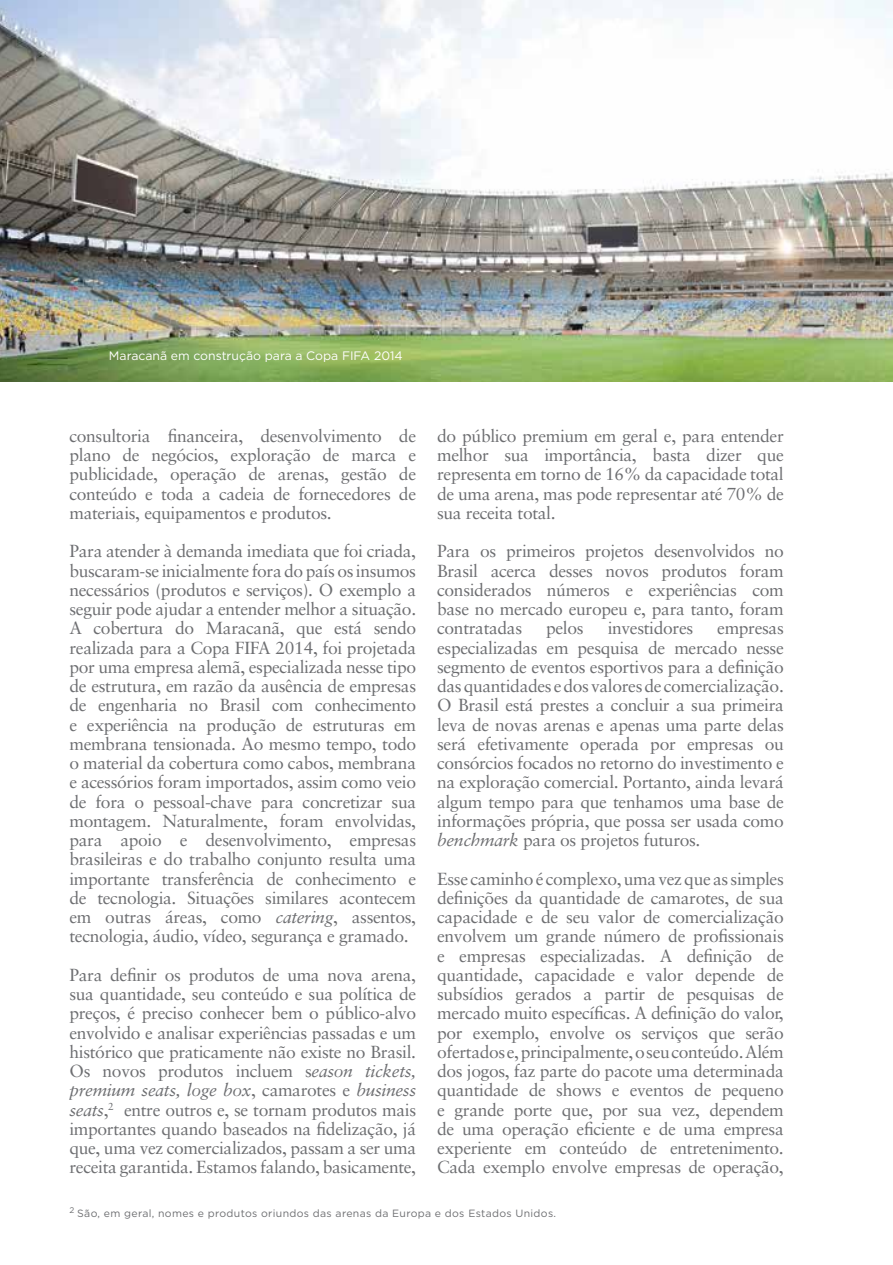
<style>
.page{position:relative;width:893px;height:1265px;background:#fff}
.page>*{position:absolute;margin:0;border:0;box-sizing:border-box;transform-origin:0 0}
.t1{font:17.5px/19.2px "Sabon";letter-spacing:-.02em;color:#6d6e71;text-align:justify}
.t2{font:12.25px "Gotham";color:#fff}
.t3{font:10.5px "Gotham";letter-spacing:.03em;color:#6d6e71}
.s1{font-style:italic}
</style>
<div class="page">
<img style="left:0;top:0;width:893px;height:382px">
<p class="t2" style="left:109px;top:349px;width:295px">Maracanã em construção para a Copa FIFA 2014</p>
<p class="t1" style="left:69px;top:426px;width:348px">consultoria financeira, desenvolvimento de plano de negócios, exploração de marca e publicidade, operação de arenas, gestão de conteúdo e toda a cadeia de fornecedores de materiais, equipamentos e produtos.</p>
<p class="t1" style="left:69px;top:541px;width:348px">Para atender à demanda imediata que foi criada, buscaram-se inicialmente fora do país os insumos necessários (produtos e serviços). O exemplo a seguir pode ajudar a entender melhor a situação.<br>A cobertura do Maracanã, que está sendo realizada para a Copa FIFA 2014, foi projetada por uma empresa alemã, especializada nesse tipo de estrutura, em razão da ausência de empresas de engenharia no Brasil com conhecimento e experiência na produção de estruturas em membrana tensionada. Ao mesmo tempo, todo o material da cobertura como cabos, membrana e acessórios foram importados, assim como veio de fora o pessoal-chave para concretizar sua montagem. Naturalmente, foram envolvidas, para apoio e desenvolvimento, empresas brasileiras e do trabalho conjunto resulta uma importante transferência de conhecimento e de tecnologia. Situações similares acontecem em outras áreas, como <span class="s1">catering</span>, assentos, tecnologia, áudio, vídeo, segurança e gramado.</p>
<p class="t1" style="left:69px;top:965px;width:348px">Para definir os produtos de uma nova arena, sua quantidade, seu conteúdo e sua política de preços, é preciso conhecer bem o público-alvo envolvido e analisar experiências passadas e um histórico que praticamente não existe no Brasil.<br>Os novos produtos incluem s<span class="s1">eason tickets, premium seats, loge box</span>, camarotes e <span class="s1">business seats</span>,<sup>2</sup> entre outros e, se tornam produtos mais importantes quando baseados na fidelização, já que, uma vez comercializados, passam a ser uma receita garantida. Estamos falando, basicamente,</p>
<p class="t1" style="left:437px;top:426px;width:348px">do público premium em geral e, para entender melhor sua importância, basta dizer que representa em torno de 16% da capacidade total de uma arena, mas pode representar até 70% de sua receita total.</p>
<p class="t1" style="left:437px;top:541px;width:348px">Para os primeiros projetos desenvolvidos no Brasil acerca desses novos produtos foram considerados números e experiências com base no mercado europeu e, para tanto, foram contratadas</p>
<p class="t1" style="left:546px;top:618px;width:39px">pelos</p>
<p class="t1" style="left:608px;top:618px;width:87px">investidores</p>
<p class="t1" style="left:437px;top:618px;width:348px;text-indent:280px">empresas especializadas em pesquisa de mercado nesse segmento de eventos esportivos para a definição das quantidades e dos valores de comercialização.<br>O Brasil está prestes a concluir a sua primeira leva de novas arenas e apenas uma parte delas será efetivamente operada por empresas ou consórcios focados no retorno do investimento e na exploração comercial. Portanto, ainda levará algum tempo para que tenhamos uma base de informações própria, que possa ser usada como <span class="s1">benchmark</span> para os projetos futuros.</p>
<p class="t1" style="left:437px;top:869px;width:348px">Esse caminho é complexo, uma vez que as simples definições da quantidade de camarotes, de sua capacidade e de seu valor de comercialização envolvem um grande número de profissionais e empresas especializadas. A definição de quantidade, capacidade e valor depende de subsídios gerados a partir de pesquisas de mercado muito específicas. A definição do valor, por exemplo, envolve os serviços que serão ofertados e, principalmente, o seu conteúdo. Além dos jogos, faz parte do pacote uma determinada quantidade de shows e eventos de pequeno e grande porte que, por sua vez, dependem de uma operação eficiente e de uma empresa experiente em conteúdo de entretenimento.<br>Cada exemplo envolve empresas de operação,</p>
<p class="t3" style="left:69px;top:1208px;width:488px"><sup>2</sup> São, em geral, nomes e produtos oriundos das arenas da Europa e dos Estados Unidos.</p>
</div>
